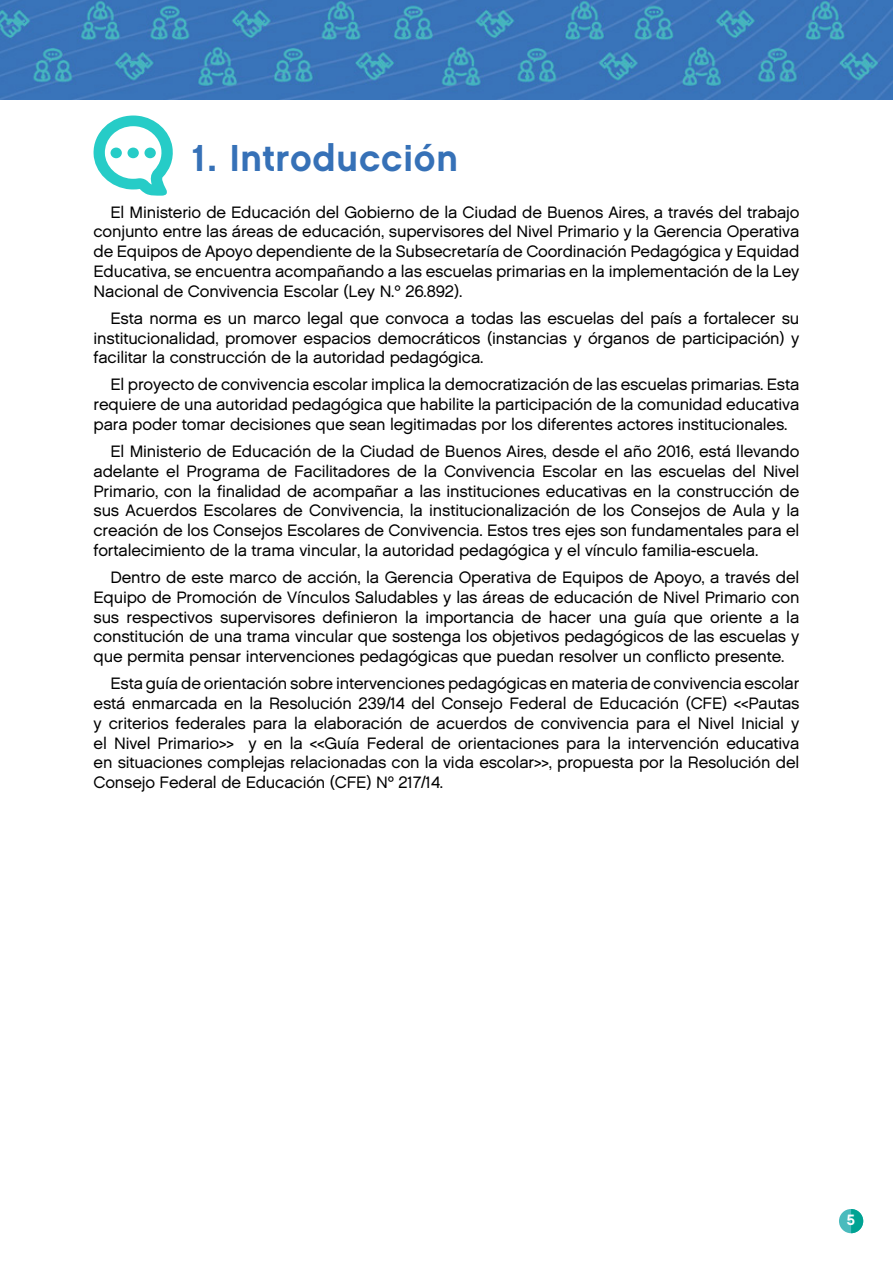
<style>
.page{position:relative;width:893px;height:1263px;background:#fff}
.page>*{position:absolute;margin:0;border:0;box-sizing:border-box;transform-origin:0 0}
.t1{font:37.5px "Chalet New York Nineteen Sixty";letter-spacing:.02em;color:#3671b7}
.t2{font:16.5px/19.8px "Chalet London Nineteen Sixty";letter-spacing:-.01em;color:#000;text-align:justify}
.t3{font:15px "Chalet New York Nineteen Sixty";color:#fff}
</style>
<div class="page">
<div style="left:839px;top:1209px;width:24px;height:24px;background:#4abbbd;border-radius:50%"></div>
<svg style="left:851px;top:1209px;width:12px;height:24px"></svg>
<svg style="left:93px;top:116px;width:80px;height:80px"></svg>
<img style="left:0;top:0;width:893px;height:100px">
<h1 class="t1" style="left:191px;top:135px;width:268px">1. Introducción</h1>
<p class="t2" style="left:94px;top:202px;width:707px;text-indent:17px">El Ministerio de Educación del Gobierno de la Ciudad de Buenos Aires, a través del trabajo conjunto entre las áreas de educación, supervisores del Nivel Primario y la Gerencia Operativa de Equipos de Apoyo dependiente de la Subsecretaría de Coordinación Pedagógica y Equidad Educativa, se encuentra acompañando a las escuelas primarias en la implementación de la Ley Nacional de Convivencia Escolar (Ley N.º 26.892).</p>
<p class="t2" style="left:94px;top:308px;width:707px;text-indent:17px">Esta norma es un marco legal que convoca a todas las escuelas del país a fortalecer su institucionalidad, promover espacios democráticos (instancias y órganos de participación) y facilitar la construcción de la autoridad pedagógica.</p>
<p class="t2" style="left:94px;top:375px;width:707px;text-indent:17px">El proyecto de convivencia escolar implica la democratización de las escuelas primarias. Esta requiere de una autoridad pedagógica que habilite la participación de la comunidad educativa para poder tomar decisiones que sean legitimadas por los diferentes actores institucionales.</p>
<p class="t2" style="left:94px;top:441px;width:707px;text-indent:17px">El Ministerio de Educación de la Ciudad de Buenos Aires, desde el año 2016, está llevando adelante el Programa de Facilitadores de la Convivencia Escolar en las escuelas del Nivel Primario, con la finalidad de acompañar a las instituciones educativas en la construcción de sus Acuerdos Escolares de Convivencia, la institucionalización de los Consejos de Aula y la creación de los Consejos Escolares de Convivencia. Estos tres ejes son fundamentales para el fortalecimiento de la trama vincular, la autoridad pedagógica y el vínculo familia-escuela.</p>
<p class="t2" style="left:94px;top:567px;width:707px;text-indent:17px">Dentro de este marco de acción, la Gerencia Operativa de Equipos de Apoyo, a través del Equipo de Promoción de Vínculos Saludables y las áreas de educación de Nivel Primario con sus respectivos supervisores definieron la importancia de hacer una guía que oriente a la constitución de una trama vincular que sostenga los objetivos pedagógicos de las escuelas y que permita pensar intervenciones pedagógicas que puedan resolver un conflicto presente.</p>
<p class="t2" style="left:94px;top:673px;width:707px;text-indent:17px">Esta guía de orientación sobre intervenciones pedagógicas en materia de convivencia escolar está enmarcada en la Resolución 239/14 del Consejo Federal de Educación (CFE) &lt;&lt;Pautas y criterios federales para la elaboración de acuerdos de convivencia para el Nivel Inicial y el Nivel Primario&gt;&gt; y en la &lt;&lt;Guía Federal de orientaciones para la intervención educativa en situaciones complejas relacionadas con la vida escolar&gt;&gt;, propuesta por la Resolución del Consejo Federal de Educación (CFE) Nº 217/14.</p>
<p class="t3" style="left:847px;top:1211px;width:10px">5</p>
</div>
